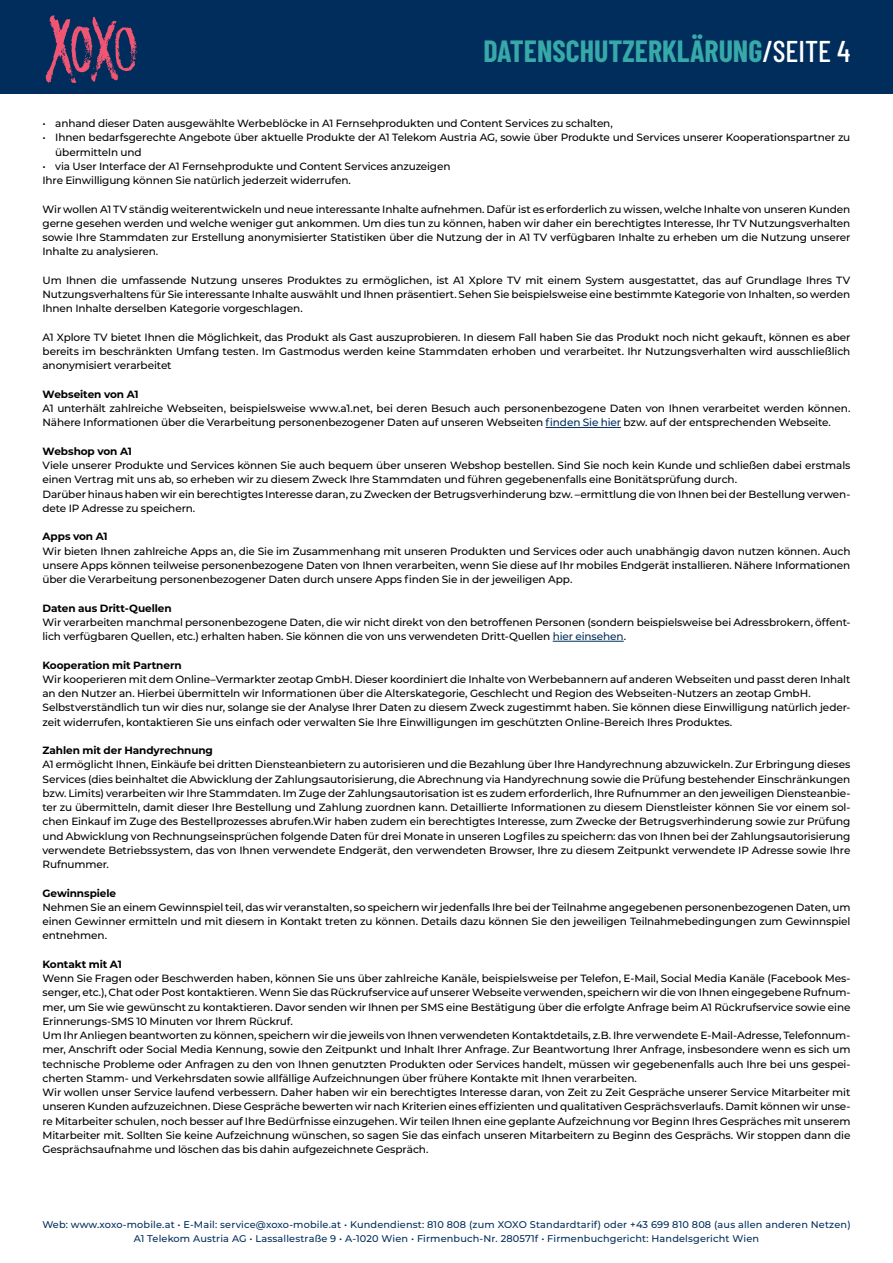
<style>
.page{position:relative;width:893px;height:1263px;background:#fff}
.page>*{position:absolute;margin:0;border:0;box-sizing:border-box;transform-origin:0 0}
.t1{font:700 30px "Barlow Condensed";color:#36a9a8}
.t2{font:500 10.5px/14.2px "Montserrat";letter-spacing:-.01em;color:#000}
.t3{font:700 10.5px "Montserrat";letter-spacing:-.005em;color:#000}
.t4{font:500 9.75px/13.5px "Montserrat";letter-spacing:.015em;color:#002d5b;text-align:center}
.s1{font-weight:500;color:#fff}
.s2{color:#002d5b}
</style>
<div class="page">
<hr style="left:546px;top:427px;width:75px;height:1px;background:#002d5b">
<hr style="left:553px;top:641px;width:71px;height:1px;background:#002d5b">
<div style="left:0;top:0;width:893px;height:94px;background:#002d5b"></div>
<svg style="left:46px;top:15px;width:92px;height:68px"></svg>
<h1 class="t1" style="left:483px;top:30px;width:368px">DATENSCHUTZERKLÄRUNG<span class="s1">/SEITE 4</span></h1>
<p class="t2" style="left:43px;top:116px;width:572px">• anhand dieser Daten ausgewählte Werbeblöcke in A1 Fernsehprodukten und Content Services zu schalten,</p>
<p class="t2" style="left:55px;top:130px;width:797px;text-indent:-13px">• Ihnen bedarfsgerechte Angebote über aktuelle Produkte der A1 Telekom Austria AG, sowie über Produkte und Services unserer Kooperationspartner zu übermitteln und</p>
<p class="t2" style="left:43px;top:159px;width:410px">• via User Interface der A1 Fernsehprodukte und Content Services anzuzeigen<br>Ihre Einwilligung können Sie natürlich jederzeit widerrufen.</p>
<p class="t2" style="left:43px;top:201px;width:809px;text-align:justify">Wir wollen A1 TV ständig weiterentwickeln und neue interessante Inhalte aufnehmen. Dafür ist es erforderlich zu wissen, welche Inhalte von unseren Kunden gerne gesehen werden und welche weniger gut ankommen. Um dies tun zu können, haben wir daher ein berechtigtes Interesse, Ihr TV Nutzungsverhalten sowie Ihre Stammdaten zur Erstellung anonymisierter Statistiken über die Nutzung der in A1 TV verfügbaren Inhalte zu erheben um die Nutzung unserer Inhalte zu analysieren.</p>
<p class="t2" style="left:43px;top:273px;width:809px;text-align:justify">Um Ihnen die umfassende Nutzung unseres Produktes zu ermöglichen, ist A1 Xplore TV mit einem System ausgestattet, das auf Grundlage Ihres TV Nutzungsverhaltens für Sie interessante Inhalte auswählt und Ihnen präsentiert. Sehen Sie beispielsweise eine bestimmte Kategorie von Inhalten, so werden Ihnen Inhalte derselben Kategorie vorgeschlagen.</p>
<p class="t2" style="left:43px;top:330px;width:809px;text-align:justify">A1 Xplore TV bietet Ihnen die Möglichkeit, das Produkt als Gast auszuprobieren. In diesem Fall haben Sie das Produkt noch nicht gekauft, können es aber bereits im beschränkten Umfang testen. Im Gastmodus werden keine Stammdaten erhoben und verarbeitet. Ihr Nutzungsverhalten wird ausschließlich anonymisiert verarbeitet</p>
<p class="t3" style="left:43px;top:387px;width:98px">Webseiten von A1</p>
<p class="t2" style="left:43px;top:401px;width:809px">A1 unterhält zahlreiche Webseiten, beispielsweise www.a1.net, bei deren Besuch auch personenbezogene Daten von Ihnen verarbeitet werden können.<br>Nähere Informationen über die Verarbeitung personenbezogener Daten auf unseren Webseiten <span class="s2">finden Sie hier</span> bzw. auf der entsprechenden Webseite.</p>
<p class="t3" style="left:43px;top:444px;width:91px">Webshop von A1</p>
<p class="t2" style="left:43px;top:458px;width:809px">Viele unserer Produkte und Services können Sie auch bequem über unseren Webshop bestellen. Sind Sie noch kein Kunde und schließen dabei erstmals einen Vertrag mit uns ab, so erheben wir zu diesem Zweck Ihre Stammdaten und führen gegebenenfalls eine Bonitätsprüfung durch.<br>Darüber hinaus haben wir ein berechtigtes Interesse daran, zu Zwecken der Betrugsverhinderung bzw. –ermittlung die von Ihnen bei der Bestellung verwen&shy;dete IP Adresse zu speichern.</p>
<p class="t3" style="left:43px;top:529px;width:67px">Apps von A1</p>
<p class="t2" style="left:43px;top:543px;width:809px;text-align:justify">Wir bieten Ihnen zahlreiche Apps an, die Sie im Zusammenhang mit unseren Produkten und Services oder auch unabhängig davon nutzen können. Auch unsere Apps können teilweise personenbezogene Daten von Ihnen verarbeiten, wenn Sie diese auf Ihr mobiles Endgerät installieren. Nähere Informationen über die Verarbeitung personenbezogener Daten durch unsere Apps finden Sie in der jeweiligen App.</p>
<p class="t3" style="left:43px;top:600px;width:131px">Daten aus Dritt-Quellen</p>
<p class="t2" style="left:43px;top:615px;width:809px">Wir verarbeiten manchmal personenbezogene Daten, die wir nicht direkt von den betroffenen Personen (sondern beispielsweise bei Adressbrokern, öffent&shy;lich verfügbaren Quellen, etc.) erhalten haben. Sie können die von uns verwendeten Dritt-Quellen <span class="s2">hier einsehen</span>.</p>
<p class="t3" style="left:43px;top:657px;width:141px">Kooperation mit Partnern</p>
<p class="t2" style="left:43px;top:672px;width:809px">Wir kooperieren mit dem Online–Vermarkter zeotap GmbH. Dieser koordiniert die Inhalte von Werbebannern auf anderen Webseiten und passt deren Inhalt an den Nutzer an. Hierbei übermitteln wir Informationen über die Alterskategorie, Geschlecht und Region des Webseiten-Nutzers an zeotap GmbH.<br>Selbstverständlich tun wir dies nur, solange sie der Analyse Ihrer Daten zu diesem Zweck zugestimmt haben. Sie können diese Einwilligung natürlich jeder&shy;zeit widerrufen, kontaktieren Sie uns einfach oder verwalten Sie Ihre Einwilligungen im geschützten Online-Bereich Ihres Produktes.</p>
<p class="t3" style="left:43px;top:743px;width:172px">Zahlen mit der Handyrechnung</p>
<p class="t2" style="left:43px;top:757px;width:809px;text-align:justify">A1 ermöglicht Ihnen, Einkäufe bei dritten Diensteanbietern zu autorisieren und die Bezahlung über Ihre Handyrechnung abzuwickeln. Zur Erbringung dieses Services (dies beinhaltet die Abwicklung der Zahlungsautorisierung, die Abrechnung via Handyrechnung sowie die Prüfung bestehender Einschränkungen bzw. Limits) verarbeiten wir Ihre Stammdaten. Im Zuge der Zahlungsautorisation ist es zudem erforderlich, Ihre Rufnummer an den jeweiligen Diensteanbie&shy;ter zu übermitteln, damit dieser Ihre Bestellung und Zahlung zuordnen kann. Detaillierte Informationen zu diesem Dienstleister können Sie vor einem sol&shy;chen Einkauf im Zuge des Bestellprozesses abrufen.Wir haben zudem ein berechtigtes Interesse, zum Zwecke der Betrugsverhinderung sowie zur Prüfung und Abwicklung von Rechnungseinsprüchen folgende Daten für drei Monate in unseren Logfiles zu speichern: das von Ihnen bei der Zahlungsautorisierung verwendete Betriebssystem, das von Ihnen verwendete Endgerät, den verwendeten Browser, Ihre zu diesem Zeitpunkt verwendete IP Adresse sowie Ihre Rufnummer.</p>
<p class="t3" style="left:43px;top:885px;width:75px">Gewinnspiele</p>
<p class="t2" style="left:43px;top:899px;width:809px;text-align:justify">Nehmen Sie an einem Gewinnspiel teil, das wir veranstalten, so speichern wir jedenfalls Ihre bei der Teilnahme angegebenen personenbezogenen Daten, um einen Gewinner ermitteln und mit diesem in Kontakt treten zu können. Details dazu können Sie den jeweiligen Teilnahmebedingungen zum Gewinnspiel entnehmen.</p>
<p class="t3" style="left:43px;top:956px;width:81px">Kontakt mit A1</p>
<p class="t2" style="left:43px;top:971px;width:809px">Wenn Sie Fragen oder Beschwerden haben, können Sie uns über zahlreiche Kanäle, beispielsweise per Telefon, E-Mail, Social Media Kanäle (Facebook Mes&shy;senger, etc.), Chat oder Post kontaktieren. Wenn Sie das Rückrufservice auf unserer Webseite verwenden, speichern wir die von Ihnen eingegebene Rufnum&shy;mer, um Sie wie gewünscht zu kontaktieren. Davor senden wir Ihnen per SMS eine Bestätigung über die erfolgte Anfrage beim A1 Rückrufservice sowie eine Erinnerungs-SMS 10 Minuten vor Ihrem Rückruf.<br>Um Ihr Anliegen beantworten zu können, speichern wir die jeweils von Ihnen verwendeten Kontaktdetails, z.B. Ihre verwendete E-Mail-Adresse, Telefonnum&shy;mer, Anschrift oder Social Media Kennung, sowie den Zeitpunkt und Inhalt Ihrer Anfrage. Zur Beantwortung Ihrer Anfrage, insbesondere wenn es sich um technische Probleme oder Anfragen zu den von Ihnen genutzten Produkten oder Services handelt, müssen wir gegebenenfalls auch Ihre bei uns gespei&shy;cherten Stamm- und Verkehrsdaten sowie allfällige Aufzeichnungen über frühere Kontakte mit Ihnen verarbeiten.<br>Wir wollen unser Service laufend verbessern. Daher haben wir ein berechtigtes Interesse daran, von Zeit zu Zeit Gespräche unserer Service Mitarbeiter mit unseren Kunden aufzuzeichnen. Diese Gespräche bewerten wir nach Kriterien eines effizienten und qualitativen Gesprächsverlaufs. Damit können wir unse&shy;re Mitarbeiter schulen, noch besser auf Ihre Bedürfnisse einzugehen. Wir teilen Ihnen eine geplante Aufzeichnung vor Beginn Ihres Gespräches mit unserem Mitarbeiter mit. Sollten Sie keine Aufzeichnung wünschen, so sagen Sie das einfach unseren Mitarbeitern zu Beginn des Gesprächs. Wir stoppen dann die Gesprächsaufnahme und löschen das bis dahin aufgezeichnete Gespräch.</p>
<p class="t4" style="left:42px;top:1217px;width:810px">Web: www.xoxo-mobile.at • E-Mail: service@xoxo-mobile.at • Kundendienst: 810 808 (zum XOXO Standardtarif) oder +43 699 810 808 (aus allen anderen Netzen)<br>A1 Telekom Austria AG • Lassallestraße 9 • A-1020 Wien • Firmenbuch-Nr. 280571f • Firmenbuchgericht: Handelsgericht Wien</p>
</div>
